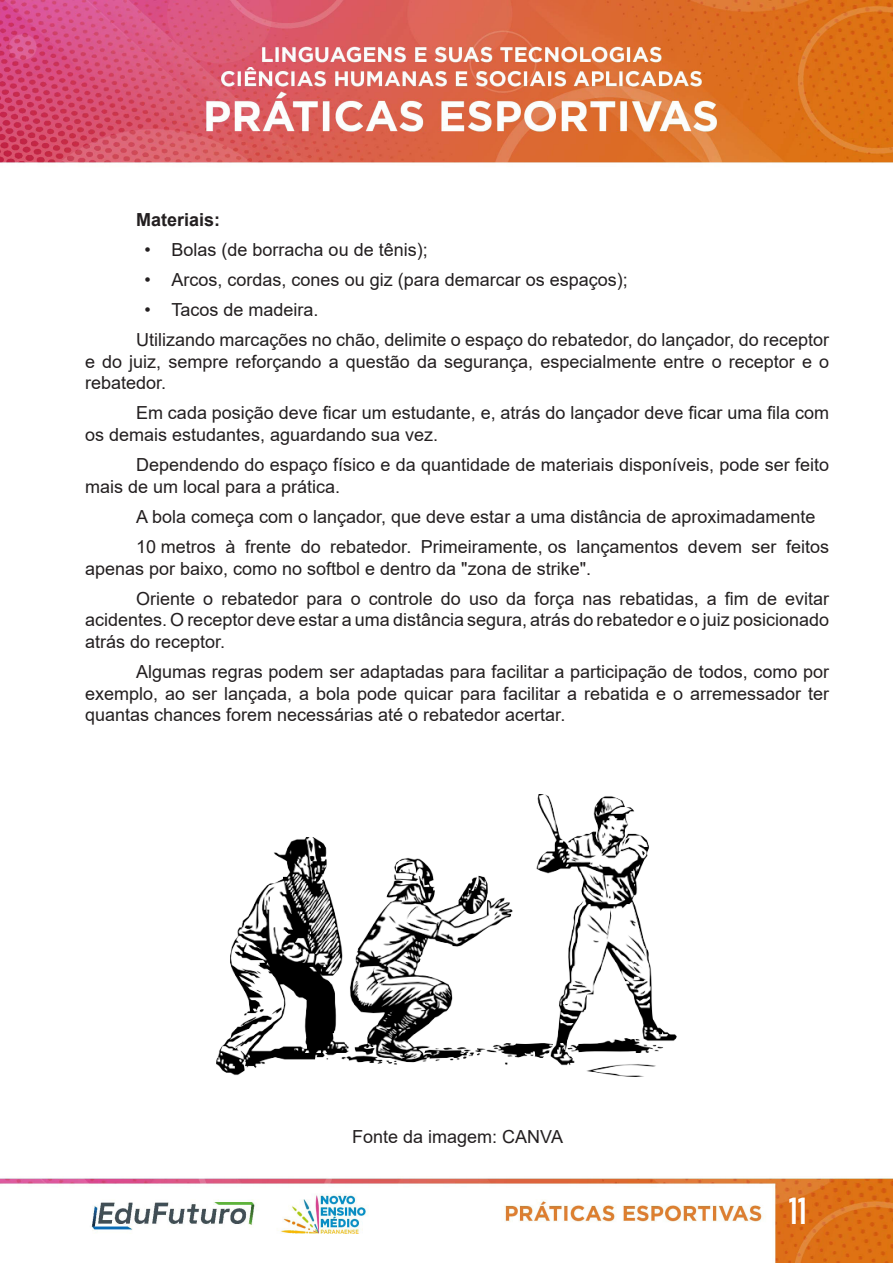
<style>
.page{position:relative;width:893px;height:1263px;background:#fff}
.page>*{position:absolute;margin:0;border:0;box-sizing:border-box;transform-origin:0 0}
.t1{font:500 37.5px "Gotham Condensed";color:#fff}
.t2{font:18px/21.6px "Arial";color:#231f20;text-align:justify}
.t3{font:700 18px "Arial";color:#231f20}
</style>
<div class="page">
<img style="left:0;top:0;width:893px;height:1263px">
<img style="left:216px;top:794px;width:461px;height:283px">
<p class="t3" style="left:136px;top:207px;width:86px">Materiais:</p>
<p class="t2" style="left:145px;top:239px;width:285px">• Bolas (de borracha ou de tênis);</p>
<p class="t2" style="left:145px;top:269px;width:485px">• Arcos, cordas, cones ou giz (para demarcar os espaços);</p>
<p class="t2" style="left:145px;top:299px;width:176px">• Tacos de madeira.</p>
<p class="t2" style="left:85px;top:329px;width:746px;text-indent:51px">Utilizando marcações no chão, delimite o espaço do rebatedor, do lançador, do receptor e do juiz, sempre reforçando a questão da segurança, especialmente entre o receptor e o rebatedor.</p>
<p class="t2" style="left:85px;top:402px;width:746px;text-indent:51px">Em cada posição deve ficar um estudante, e, atrás do lançador deve ficar uma fila com os demais estudantes, aguardando sua vez.</p>
<p class="t2" style="left:85px;top:454px;width:746px;text-indent:51px">Dependendo do espaço físico e da quantidade de materiais disponíveis, pode ser feito mais de um local para a prática.</p>
<p class="t2" style="left:136px;top:506px;width:681px">A bola começa com o lançador, que deve estar a uma distância de aproximadamente</p>
<p class="t2" style="left:85px;top:536px;width:746px;text-indent:51px">10 metros à frente do rebatedor. Primeiramente, os lançamentos devem ser feitos apenas por baixo, como no softbol e dentro da "zona de strike".</p>
<p class="t2" style="left:85px;top:587px;width:746px;text-indent:51px">Oriente o rebatedor para o controle do uso da força nas rebatidas, a fim de evitar acidentes. O receptor deve estar a uma distância segura, atrás do rebatedor e o juiz posicionado atrás do receptor.</p>
<p class="t2" style="left:85px;top:661px;width:746px;text-indent:51px">Algumas regras podem ser adaptadas para facilitar a participação de todos, como por exemplo, ao ser lançada, a bola pode quicar para facilitar a rebatida e o arremessador ter quantas chances forem necessárias até o rebatedor acertar.</p>
<p class="t2" style="left:352px;top:1125px;width:212px">Fonte da imagem: CANVA</p>
<h1 class="t1" style="left:789px;top:1190px;width:19px">11</h1>
</div>
